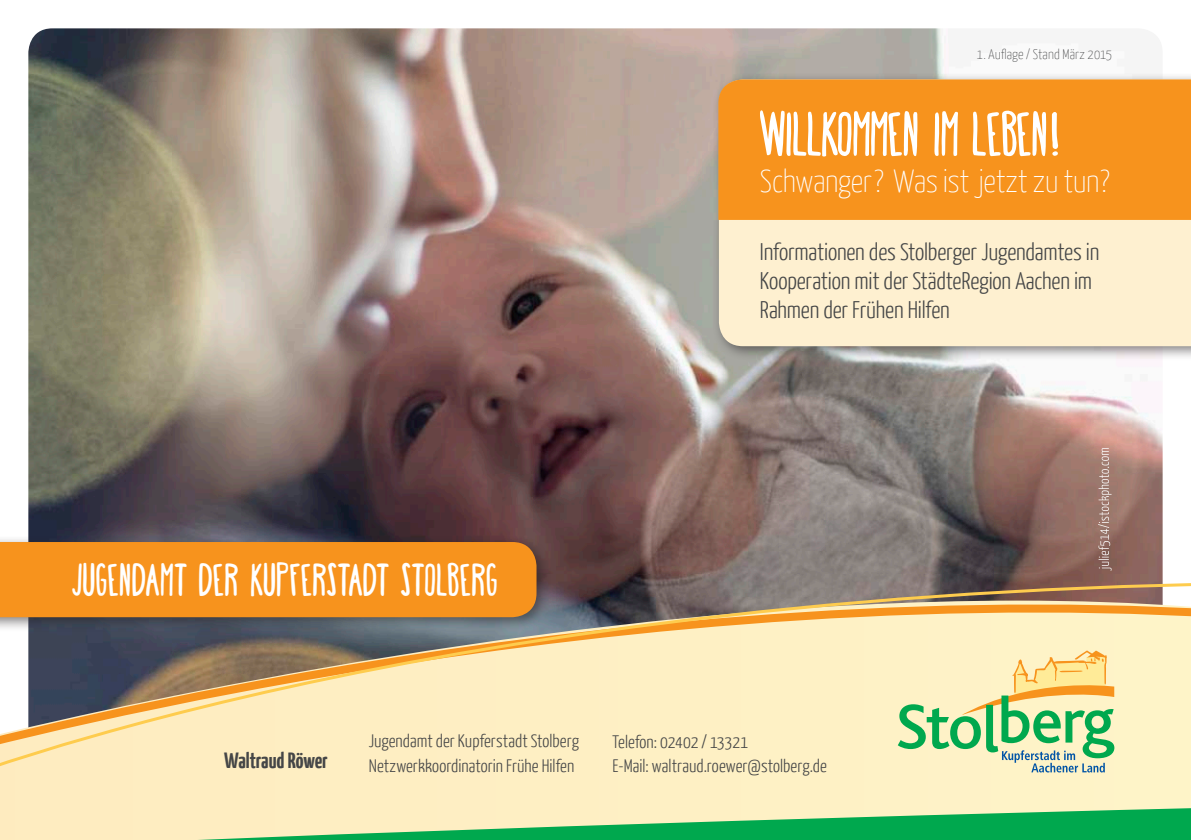
<style>
.page{position:relative;width:1191px;height:840px;background:#fff}
.page>*{position:absolute;margin:0;border:0;box-sizing:border-box;transform-origin:0 0}
.t1{font:condensed 60px "Happy Fox";color:#fff}
.t2{font:condensed 44px "Happy Fox";letter-spacing:.025em;color:#fff}
.t3{font:200 32px "Yanone Kaffeesatz";letter-spacing:-.01em;color:#fff}
.t4{font:300 24px/28.8px "Yanone Kaffeesatz";letter-spacing:-.01em;color:#454647}
.t5{font:700 22px "Yanone Kaffeesatz";letter-spacing:-.005em;color:#454647}
.t6{font:300 18px/24px "Yanone Kaffeesatz";color:#454647}
.t7{font:200 14px "Yanone Kaffeesatz";letter-spacing:.01em;color:#454647}
</style>
<div class="page">
<img style="left:28px;top:28px;width:1134px;height:546px">
<div style="left:712px;top:72px;width:479px;height:289px;background:#231f20;opacity:.55"></div>
<div style="left:719px;top:220px;width:472px;height:126px;background:#fef0d0"></div>
<div style="left:718px;top:79px;width:473px;height:141px;background:#f7931d"></div>
<div style="left:0;top:534px;width:551px;height:98px;background:#231f20;opacity:.55"></div>
<div style="left:0;top:541px;width:536px;height:33px;background:#f7931d"></div>
<svg style="left:0;top:574px;width:1163px;height:6px;background:#af763e"></svg>
<svg style="left:0;top:580px;width:1191px;height:224px;background:#ddc69a"></svg>
<svg style="left:0;top:806px;width:1191px;height:33px;background:#96d192"></svg>
<svg style="left:897px;top:650px;width:217px;height:122px;background:#d2dea6"></svg>
<svg style="left:1098px;top:448px;width:13px;height:122px;background:#a98a81"></svg>
<p class="t7" style="left:977px;top:45px;width:137px">1. Auflage / Stand März 2015</p>
<h1 class="t1" style="left:760px;top:97px;width:303px">WILLKOMMEN IM LEBEN!</h1>
<h3 class="t3" style="left:760px;top:162px;width:351px">Schwanger? Was ist jetzt zu tun?</h3>
<h2 class="t2" style="left:72px;top:552px;width:427px">JUGENDAMT DER KUPFERSTADT STOLBERG</h2>
<h3 class="t4" style="left:760px;top:237px;width:341px">Informationen des Stolberger Jugendamtes in<br>Kooperation mit der StädteRegion Aachen im<br>Rahmen der Frühen Hilfen</h3>
<p class="t6" style="left:369px;top:728px;width:212px">Jugendamt der Kupferstadt Stolberg<br>Netzwerkkoordinatorin Frühe Hilfen</p>
<p class="t6" style="left:612px;top:728px;width:137px">Telefon: 02402 / 13321</p>
<p class="t5" style="left:224px;top:746px;width:105px">Waltraud Röwer</p>
<p class="t6" style="left:612px;top:752px;width:216px">E-Mail: waltraud.roewer@stolberg.de</p>
</div>
